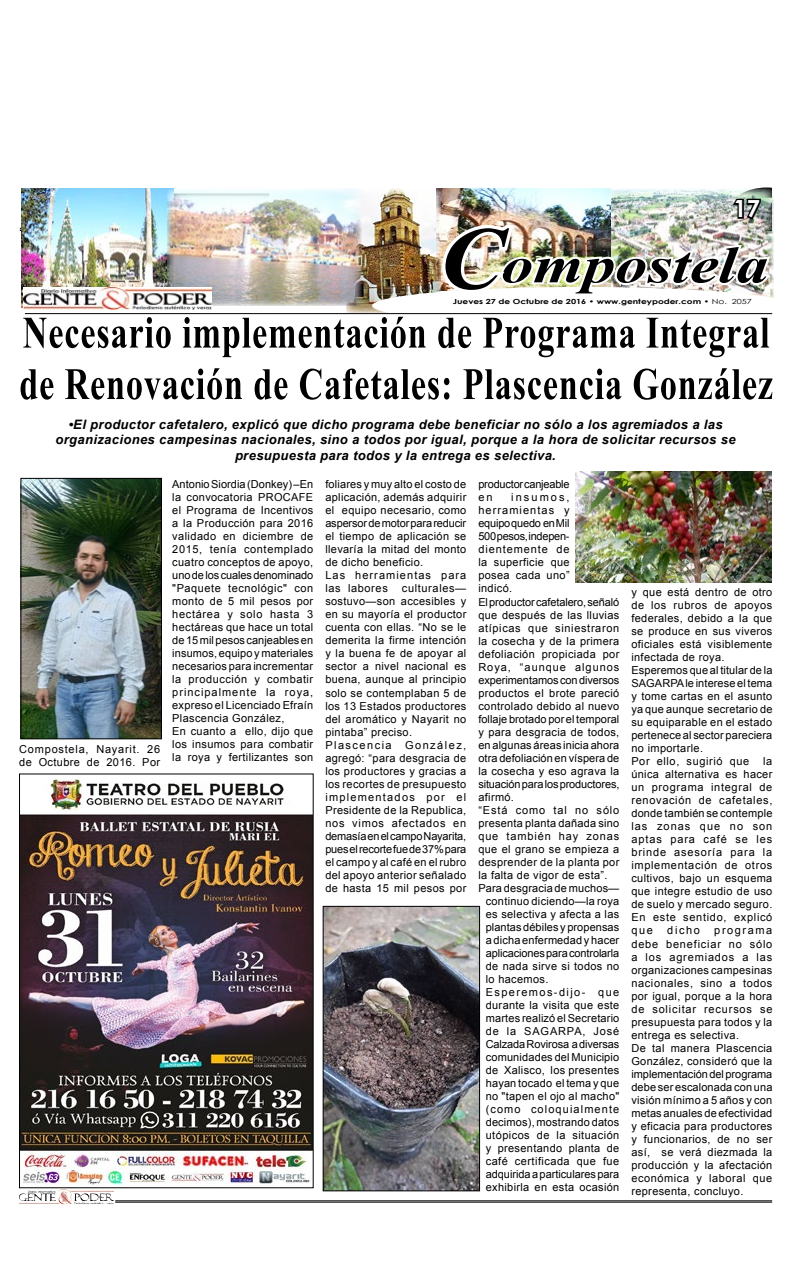
<style>
.page{position:relative;width:792px;height:1276px;background:#fff}
.page>*{position:absolute;margin:0;border:0;box-sizing:border-box;transform-origin:0 0}
.t1{font:italic 700 52px "Times New Roman";color:#000;scale:1.23 1}
.t2{font:700 25.2px "Century Gothic";color:#fff;scale:1.14 1}
.t3{font:700 23.6px "Century Gothic";color:#fff}
.t4{font:italic 700 13px/15.6px "Arial";letter-spacing:.03em;color:#000;text-align:center}
.t5{font:11px/13px "Arial";letter-spacing:.03em;color:#000}
.t6{font:11px "Arial";letter-spacing:-.01em;color:#000}
.t7{font:11px "Arial";letter-spacing:.01em;color:#000}
.t8{font:11px/13px "Arial";letter-spacing:-.02em;color:#000}
.t9{font:11px "Arial";letter-spacing:-.005em;color:#000}
.t10{font:11px "Arial";letter-spacing:.005em;color:#000}
.t11{font:11px/13px "Arial";letter-spacing:.07em;color:#000}
.t12{font:11px "Arial";letter-spacing:.075em;color:#000}
.t13{font:11px "Arial";letter-spacing:.08em;color:#000}
.t14{font:11px "Arial";letter-spacing:.06em;color:#000}
.t15{font:11px "Arial";letter-spacing:.085em;color:#000}
.t16{font:11px "Arial";letter-spacing:.1em;color:#000}
.t17{font:11px "Arial";letter-spacing:.125em;color:#000}
.t18{font:11px "Arial";letter-spacing:.095em;color:#000}
.t19{font:11px "Arial";letter-spacing:.185em;color:#000}
.t20{font:700 7px "Century Gothic";color:#000;scale:1.29 1}
.s1{font-size:89px}
.s2{font-weight:400}
</style>
<div class="page">
<hr style="left:20px;top:228px;width:752px;height:1px;background:#000">
<hr style="left:20px;top:229px;width:752px;height:2px;background:#000">
<hr style="left:115px;top:1200px;width:657px;height:1px;background:#000">
<hr style="left:115px;top:1201px;width:657px;height:1px;background:#000">
<img style="left:57px;top:1189px;width:15px;height:12px">
<svg style="left:21px;top:368px;width:752px;height:32px"></svg>
<img style="left:23px;top:187px;width:751px;height:170px">
<img style="left:21px;top:775px;width:290px;height:411px">
<div style="left:19px;top:773px;width:294px;height:415px;border:1px solid #000"></div>
<img style="left:575px;top:472px;width:197px;height:110px">
<img style="left:325px;top:908px;width:153px;height:281px">
<div style="left:323px;top:906px;width:157px;height:285px;border:1px solid #000"></div>
<img style="left:23px;top:480px;width:137px;height:257px">
<div style="left:21px;top:478px;width:141px;height:261px;border:1px solid #000"></div>
<h2 class="t2" style="left:741px;top:188px;width:30px">17</h2>
<h3 class="t3" style="left:734px;top:191px;width:28px">17</h3>
<h1 class="t1" style="left:439px;top:229px;width:269px"><span class="s1">C</span>ompostela</h1>
<p class="t20" style="left:453px;top:296px;width:233px">Jueves 27 de Octubre de 2016 • www.genteypoder.com • <span class="s2">No. 2057</span></p>
<p class="t4" style="left:55px;top:417px;width:682px">•El productor cafetalero, explicó que dicho programa debe beneficiar no sólo a los agremiados a las organizaciones campesinas nacionales, sino a todos por igual, porque a la hora de solicitar recursos se presupuesta para todos y la entrega es selectiva.</p>
<p class="t11" style="left:19px;top:742px;width:143px">Compostela, Nayarit. 26 de Octubre de 2016. Por</p>
<p class="t5" style="left:172px;top:478px;width:143px">Antonio Siordia (Donkey) –En la convocatoria PROCAFE el Programa de Incentivos a la Producción para 2016 validado en diciembre de<br>2015, tenía contemplado cuatro conceptos de apoyo, uno de los cuales denominado "Paquete tecnológic" con monto de 5 mil pesos por hectárea y solo hasta 3 hectáreas que hace un total de 15 mil pesos canjeables en insumos, equipo y materiales necesarios para incrementar la producción y combatir principalmente la roya, expreso el Licenciado Efraín<br>Plascencia González,<br>En cuanto a ello, dijo que los insumos para combatir la roya y fertilizantes son</p>
<p class="t5" style="left:325px;top:478px;width:143px">foliares y muy alto el costo de aplicación, además adquirir el equipo necesario, como aspersor de motor para reducir el tiempo de aplicación se llevaría la mitad del monto de dicho beneficio.<br>Las herramientas para las labores</p>
<p class="t5" style="left:325px;top:582px;width:143px;text-indent:77px">culturales— sostuvo—son accesibles y en su mayoría el productor cuenta con ellas. “No se le demerita la firme intención y la buena fe de apoyar al sector a nivel nacional es buena, aunque al principio solo se contemplaban 5 de los 13 Estados productores del aromático y Nayarit no pintaba” preciso.<br>Plascencia González, agregó: “para desgracia de los productores y gracias a los recortes de presupuesto implementados por el<br>Presidente de la Republica, nos vimos afectados en demasía en el campo Nayarita, pues el recorte fue de 37% para el campo y al café en el rubro del apoyo anterior señalado de hasta 15 mil pesos por</p>
<p class="t8" style="left:478px;top:478px;width:93px">productor canjeable en</p>
<p class="t19" style="left:511px;top:490px;width:60px">insumos,</p>
<p class="t18" style="left:478px;top:503px;width:93px">herramientas y</p>
<p class="t8" style="left:478px;top:517px;width:93px">equipo quedo en Mil</p>
<p class="t8" style="left:478px;top:530px;width:93px">500 pesos, indepen-</p>
<p class="t13" style="left:478px;top:542px;width:93px">dientemente de</p>
<p class="t5" style="left:478px;top:556px;width:93px">la superficie que</p>
<p class="t5" style="left:478px;top:569px;width:93px">posea cada uno”</p>
<p class="t5" style="left:478px;top:582px;width:35px">indicó.</p>
<p class="t6" style="left:478px;top:594px;width:142px">El productor cafetalero, señaló</p>
<p class="t5" style="left:478px;top:608px;width:143px">que después de las lluvias</p>
<p class="t14" style="left:478px;top:620px;width:142px">atípicas que siniestraron</p>
<p class="t5" style="left:478px;top:634px;width:143px">la cosecha y de la primera</p>
<p class="t5" style="left:478px;top:647px;width:143px">defoliación propiciada por</p>
<p class="t15" style="left:478px;top:659px;width:143px">Roya, “aunque algunos</p>
<p class="t9" style="left:478px;top:672px;width:143px">experimentamos con diversos</p>
<p class="t5" style="left:478px;top:686px;width:143px">productos el brote pareció</p>
<p class="t5" style="left:478px;top:699px;width:143px">controlado debido al nuevo</p>
<p class="t10" style="left:478px;top:711px;width:143px">follaje brotado por el temporal</p>
<p class="t5" style="left:478px;top:725px;width:143px">y para desgracia de todos,</p>
<p class="t7" style="left:478px;top:737px;width:142px">en algunas áreas inicia ahora</p>
<p class="t7" style="left:478px;top:750px;width:143px">otra defoliación en víspera de</p>
<p class="t5" style="left:478px;top:764px;width:143px">la cosecha y eso agrava la</p>
<p class="t6" style="left:478px;top:776px;width:143px">situación para los productores,</p>
<p class="t5" style="left:478px;top:790px;width:37px">afirmó.</p>
<p class="t13" style="left:478px;top:802px;width:143px">“Está como tal no sólo</p>
<p class="t5" style="left:478px;top:816px;width:143px">presenta planta dañada sino</p>
<p class="t12" style="left:478px;top:828px;width:142px">que también hay zonas</p>
<p class="t5" style="left:478px;top:842px;width:142px">que el grano se empieza a</p>
<p class="t5" style="left:478px;top:855px;width:143px">desprender de la planta por</p>
<p class="t5" style="left:478px;top:868px;width:131px">la falta de vigor de esta”.</p>
<p class="t5" style="left:478px;top:881px;width:142px">Para desgracia de muchos—</p>
<p class="t5" style="left:486px;top:894px;width:135px">continuo diciendo—la roya</p>
<p class="t5" style="left:486px;top:907px;width:135px">es selectiva y afecta a las</p>
<p class="t10" style="left:486px;top:919px;width:135px">plantas débiles y propensas</p>
<p class="t7" style="left:486px;top:932px;width:135px">a dicha enfermedad y hacer</p>
<p class="t6" style="left:486px;top:945px;width:135px">aplicaciones para controlarla</p>
<p class="t5" style="left:486px;top:959px;width:135px">de nada sirve si todos no</p>
<p class="t5" style="left:486px;top:972px;width:64px">lo hacemos.</p>
<p class="t17" style="left:486px;top:984px;width:135px">Esperemos-dijo- que</p>
<p class="t5" style="left:486px;top:998px;width:135px">durante la visita que este</p>
<p class="t5" style="left:486px;top:1011px;width:135px">martes realizó el Secretario</p>
<p class="t12" style="left:486px;top:1023px;width:135px">de la SAGARPA, José</p>
<p class="t6" style="left:486px;top:1036px;width:135px">Calzada Rovirosa a diversas</p>
<p class="t5" style="left:486px;top:1050px;width:135px">comunidades del Municipio</p>
<p class="t5" style="left:486px;top:1063px;width:135px">de Xalisco, los presentes</p>
<p class="t5" style="left:486px;top:1076px;width:135px">hayan tocado el tema y que</p>
<p class="t5" style="left:486px;top:1089px;width:135px">no "tapen el ojo al macho"</p>
<p class="t16" style="left:486px;top:1101px;width:135px">(como coloquialmente</p>
<p class="t5" style="left:486px;top:1115px;width:135px">decimos), mostrando datos</p>
<p class="t5" style="left:486px;top:1128px;width:135px">utópicos de la situación</p>
<p class="t5" style="left:486px;top:1141px;width:135px">y presentando planta de</p>
<p class="t5" style="left:486px;top:1154px;width:135px">café certificada que fue</p>
<p class="t9" style="left:486px;top:1166px;width:135px">adquirida a particulares para</p>
<p class="t5" style="left:486px;top:1180px;width:135px">exhibirla en esta ocasión</p>
<p class="t5" style="left:631px;top:585px;width:143px">y que está dentro de otro de los rubros de apoyos federales, debido a la que se produce en sus viveros oficiales está visiblemente infectada de roya.<br>Esperemos que al titular de la<br>SAGARPA le interese el tema y tome cartas en el asunto ya que aunque secretario de su equiparable en el estado pertenece al sector pareciera no importarle.<br>Por ello, sugirió que</p>
<p class="t5" style="left:631px;top:755px;width:143px;text-align:justify;text-indent:132px">la única alternativa es hacer un programa integral de renovación de cafetales, donde también se contemple las zonas que no son aptas para café se les brinde asesoría para la implementación de otros cultivos, bajo un esquema que integre estudio de uso de suelo y mercado seguro.<br>En este sentido, explicó que</p>
<p class="t5" style="left:667px;top:924px;width:34px">dicho</p>
<p class="t5" style="left:631px;top:924px;width:143px;text-indent:83px">programa debe beneficiar no sólo a los agremiados a las organizaciones campesinas nacionales, sino a todos por igual, porque a la hora de solicitar recursos se presupuesta para todos y la entrega es selectiva.<br>De tal manera Plascencia<br>González, consideró que la implementación del programa debe ser escalonada con una visión mínimo a 5 años y con metas anuales de efectividad y eficacia para productores y funcionarios, de no ser así, se verá diezmada la producción y la afectación económica y laboral que representa, concluyo.</p>
</div>
